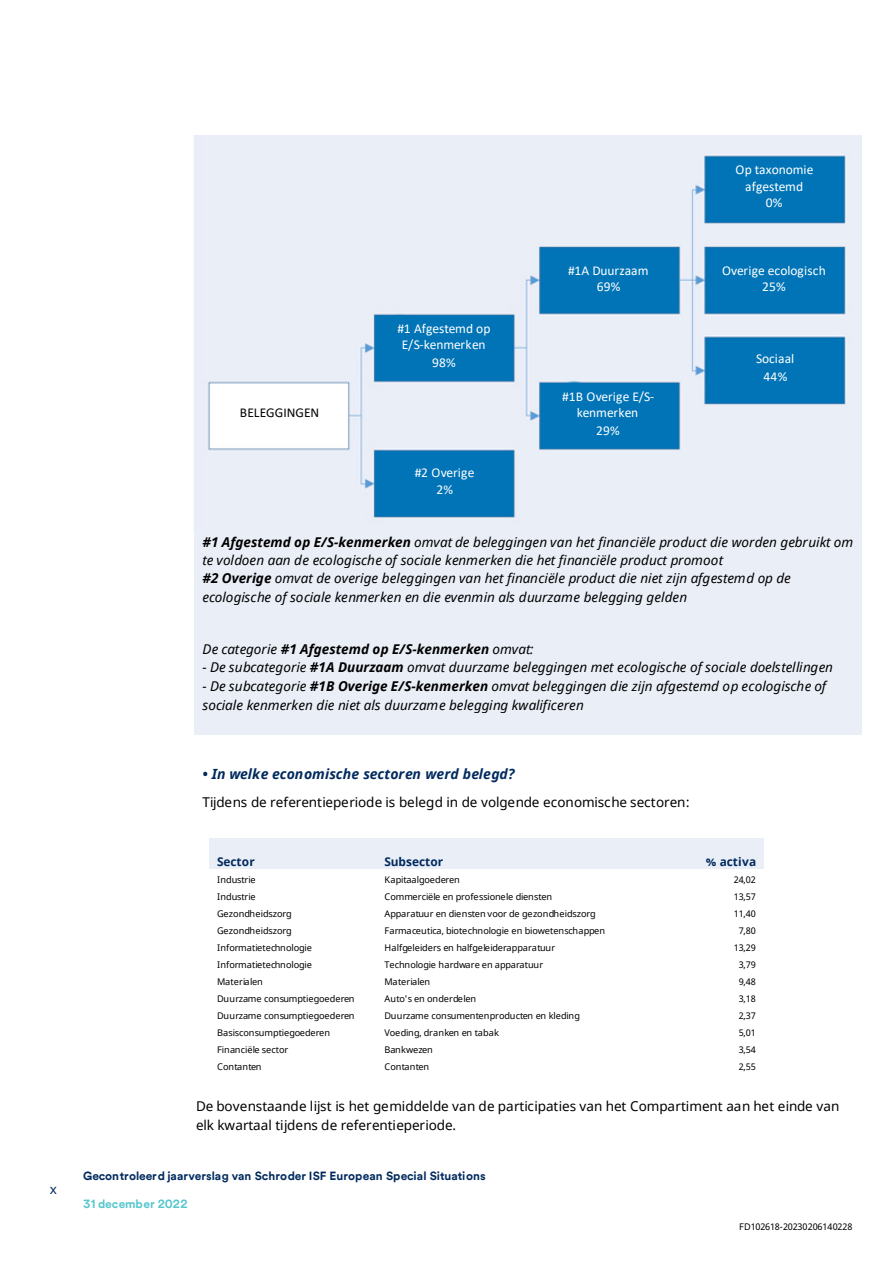
<style>
.page{position:relative;width:893px;height:1263px;background:#fff}
.page>*{position:absolute;margin:0;border:0;box-sizing:border-box;transform-origin:0 0}
.t1{font:italic 700 14.1px "Noto Sans";letter-spacing:.005em;color:#002a5e}
.t2{font:italic 13.5px/18.3px "Noto Sans";letter-spacing:-.005em;color:#000}
.t3{font:13.5px/18.9px "Noto Sans";letter-spacing:-.005em;color:#000}
.t4{font:13.5px/16.8px "Calibri";color:#fff;text-align:center}
.t5{font:italic 700 13.5px "Noto Sans";letter-spacing:.005em;color:#000}
.t6{font:13.5px "Calibri";color:#000}
.t7{font:13.5px "Noto Sans";color:#002a5e}
.t8{font:700 11.85px "Schroders Circular TT";letter-spacing:.005em;color:#002a5e}
.t9{font:700 11.85px "Noto Sans";color:#002a5e}
.t10{font:700 11.85px "Schroders Circular TT";letter-spacing:-.015em;color:#57c7cd}
.t11{font:9.15px "Noto Sans";letter-spacing:-.015em;color:#000}
.s1{font-weight:700}
.s2{font-weight:400}
</style>
<div class="page">
<div style="left:202px;top:532px;width:659px;height:18px;background:#eaeef7"></div>
<div style="left:202px;top:550px;width:659px;height:19px;background:#eaeef7"></div>
<div style="left:202px;top:569px;width:659px;height:18px;background:#eaeef7"></div>
<div style="left:202px;top:587px;width:659px;height:18px;background:#eaeef7"></div>
<div style="left:194px;top:605px;width:667px;height:34px;background:#eaeef7"></div>
<div style="left:202px;top:639px;width:659px;height:19px;background:#eaeef7"></div>
<div style="left:202px;top:658px;width:659px;height:18px;background:#eaeef7"></div>
<div style="left:202px;top:676px;width:659px;height:19px;background:#eaeef7"></div>
<div style="left:202px;top:695px;width:659px;height:18px;background:#eaeef7"></div>
<div style="left:194px;top:713px;width:667px;height:21px;background:#eaeef7"></div>
<div style="left:209px;top:839px;width:167px;height:30px;background:#eaeef7"></div>
<div style="left:376px;top:839px;width:239px;height:30px;background:#eaeef7"></div>
<div style="left:615px;top:839px;width:149px;height:30px;background:#eaeef7"></div>
<img style="left:194px;top:135px;width:667px;height:397px">
<img style="left:234px;top:403px;width:91px;height:19px">
<div style="left:562px;top:387px;width:93px;height:53px;background:#0174b7"></div>
<div style="left:413px;top:462px;width:63px;height:38px;background:#0174b7"></div>
<div style="left:389px;top:315px;width:109px;height:61px;background:#0174b7"></div>
<div style="left:559px;top:252px;width:99px;height:53px;background:#0174b7"></div>
<div style="left:722px;top:161px;width:105px;height:51px;background:#0174b7"></div>
<div style="left:712px;top:257px;width:124px;height:44px;background:#0174b7"></div>
<div style="left:752px;top:348px;width:46px;height:40px;background:#0174b7"></div>
<h2 class="t7" style="left:50px;top:1179px;width:9px">x</h2>
<h2 class="t6" style="left:240px;top:403px;width:81px">BELEGGINGEN</h2>
<h2 class="t4" style="left:397px;top:320px;width:94px">#1 Afgestemd op<br>E/S-kenmerken<br>98%</h2>
<h2 class="t4" style="left:415px;top:464px;width:61px">#2 Overige<br>2%</h2>
<h2 class="t4" style="left:568px;top:262px;width:82px;line-height:16.2px">#1A Duurzaam<br>69%</h2>
<h2 class="t4" style="left:562px;top:388px;width:94px">#1B Overige E/S&shy;kenmerken<br>29%</h2>
<h2 class="t4" style="left:735px;top:161px;width:80px">Op taxonomie afgestemd<br>0%</h2>
<h2 class="t4" style="left:722px;top:262px;width:105px;line-height:16.2px">Overige ecologisch<br>25%</h2>
<h2 class="t4" style="left:756px;top:350px;width:40px;line-height:17.2px">Sociaal<br>44%</h2>
<p class="t2" style="left:202px;top:532px;width:652px"><span class="s1">#1 Afgestemd op E/S-kenmerken</span> omvat de beleggingen van het financiële product die worden gebruikt om te voldoen aan de ecologische of sociale kenmerken die het financiële product promoot<br><span class="s1">#2 Overige</span> omvat de overige beleggingen van het financiële product die niet zijn afgestemd op de ecologische of sociale kenmerken en die evenmin als duurzame belegging gelden</p>
<h2 class="t5" style="left:202px;top:640px;width:333px"><span class="s2">De categorie</span> #1 Afgestemd op E/S-kenmerken <span class="s2">omvat:</span></h2>
<h2 class="t2" style="left:202px;top:658px;width:632px">- De subcategorie <span class="s1">#1A Duurzaam</span> omvat duurzame beleggingen met ecologische of sociale doelstellingen</h2>
<h2 class="t2" style="left:202px;top:676px;width:625px;line-height:18.9px">- De subcategorie <span class="s1">#1B Overige E/S-kenmerken</span> omvat beleggingen die zijn afgestemd op ecologische of sociale kenmerken die niet als duurzame belegging kwalificeren</h2>
<h1 class="t1" style="left:202px;top:764px;width:314px">• In welke economische sectoren werd belegd?</h1>
<h2 class="t3" style="left:202px;top:793px;width:489px">Tijdens de referentieperiode is belegd in de volgende economische sectoren:</h2>
<p class="t9" style="left:217px;top:853px;width:39px">Sector</p>
<p class="t9" style="left:384px;top:853px;width:60px">Subsector</p>
<p class="t9" style="left:706px;top:853px;width:52px">% activa</p>
<p class="t11" style="left:217px;top:873px;width:40px">Industrie</p>
<p class="t11" style="left:384px;top:873px;width:77px">Kapitaalgoederen</p>
<p class="t11" style="left:734px;top:873px;width:23px">24,02</p>
<p class="t11" style="left:217px;top:891px;width:40px">Industrie</p>
<p class="t11" style="left:384px;top:891px;width:169px">Commerciële en professionele diensten</p>
<p class="t11" style="left:734px;top:891px;width:23px">13,57</p>
<p class="t11" style="left:217px;top:907px;width:76px">Gezondheidszorg</p>
<p class="t11" style="left:384px;top:907px;width:213px">Apparatuur en diensten voor de gezondheidszorg</p>
<p class="t11" style="left:734px;top:907px;width:23px">11,40</p>
<p class="t11" style="left:217px;top:925px;width:76px">Gezondheidszorg</p>
<p class="t11" style="left:384px;top:925px;width:222px">Farmaceutica, biotechnologie en biowetenschappen</p>
<p class="t11" style="left:739px;top:925px;width:18px">7,80</p>
<p class="t11" style="left:217px;top:941px;width:96px">Informatietechnologie</p>
<p class="t11" style="left:384px;top:941px;width:172px">Halfgeleiders en halfgeleiderapparatuur</p>
<p class="t11" style="left:734px;top:941px;width:23px">13,29</p>
<p class="t11" style="left:217px;top:959px;width:96px">Informatietechnologie</p>
<p class="t11" style="left:384px;top:959px;width:160px">Technologie hardware en apparatuur</p>
<p class="t11" style="left:739px;top:959px;width:18px">3,79</p>
<p class="t11" style="left:217px;top:975px;width:47px">Materialen</p>
<p class="t11" style="left:384px;top:975px;width:47px">Materialen</p>
<p class="t11" style="left:739px;top:975px;width:18px">9,48</p>
<p class="t11" style="left:217px;top:993px;width:139px">Duurzame consumptiegoederen</p>
<p class="t11" style="left:384px;top:993px;width:93px">Auto's en onderdelen</p>
<p class="t11" style="left:739px;top:993px;width:18px">3,18</p>
<p class="t11" style="left:217px;top:1009px;width:139px">Duurzame consumptiegoederen</p>
<p class="t11" style="left:384px;top:1009px;width:197px">Duurzame consumentenproducten en kleding</p>
<p class="t11" style="left:739px;top:1009px;width:18px">2,37</p>
<p class="t11" style="left:217px;top:1027px;width:115px">Basisconsumptiegoederen</p>
<p class="t11" style="left:384px;top:1027px;width:116px">Voeding, dranken en tabak</p>
<p class="t11" style="left:739px;top:1027px;width:18px">5,01</p>
<p class="t11" style="left:217px;top:1043px;width:73px">Financiële sector</p>
<p class="t11" style="left:384px;top:1043px;width:50px">Bankwezen</p>
<p class="t11" style="left:739px;top:1043px;width:18px">3,54</p>
<p class="t11" style="left:217px;top:1061px;width:46px">Contanten</p>
<p class="t11" style="left:384px;top:1061px;width:46px">Contanten</p>
<p class="t11" style="left:739px;top:1061px;width:18px">2,55</p>
<h2 class="t3" style="left:196px;top:1097px;width:645px">De bovenstaande lijst is het gemiddelde van de participaties van het Compartiment aan het einde van elk kwartaal tijdens de referentieperiode.</h2>
<p class="t8" style="left:83px;top:1167px;width:404px">Gecontroleerd jaarverslag van Schroder ISF European Special Situations</p>
<p class="t10" style="left:83px;top:1196px;width:106px">31 december 2022</p>
<p class="t11" style="left:739px;top:1220px;width:115px">FD102618-20230206140228</p>
</div>
